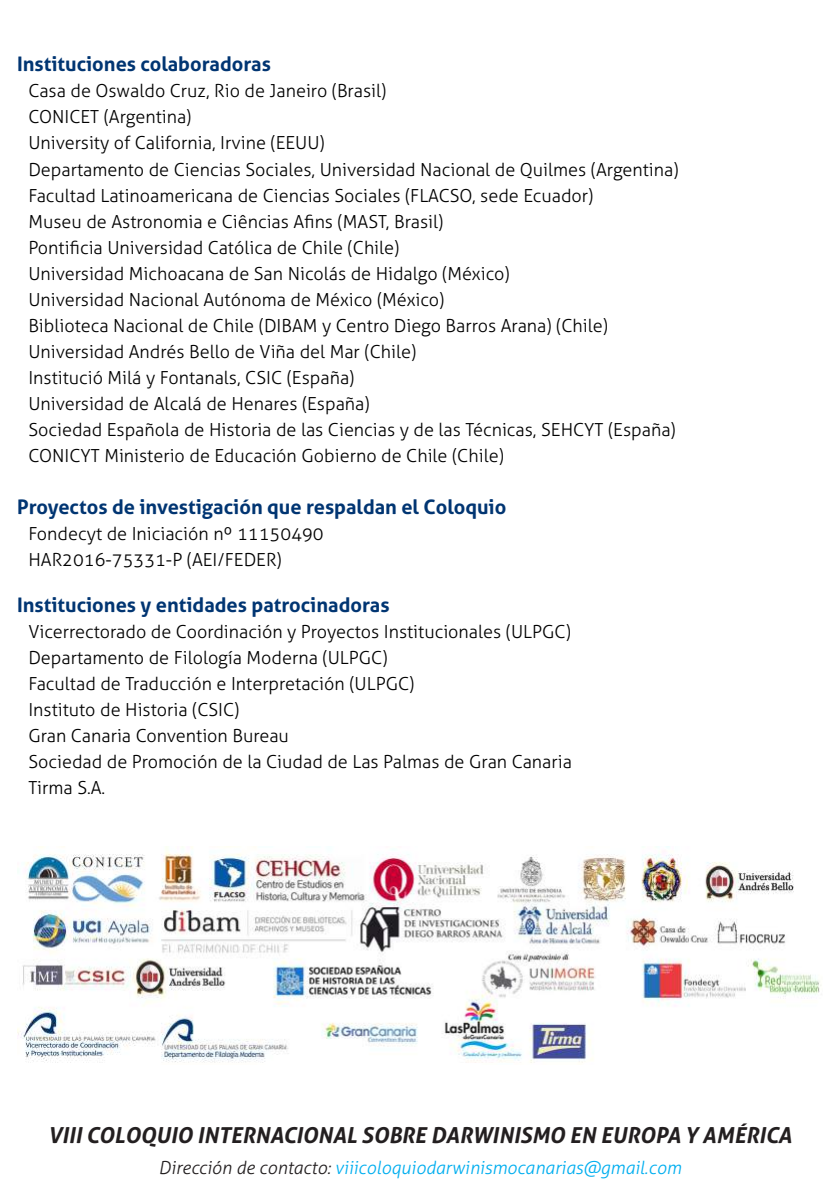
<style>
.page{position:relative;width:840px;height:1191px;background:#fff}
.page>*{position:absolute;margin:0;border:0;box-sizing:border-box;transform-origin:0 0}
.t1{font:italic 700 22px "Aller";color:#231f20}
.t2{font:700 20px "Aller";color:#013572}
.t3{font:300 18px/26px "Aller";color:#000}
.t4{font:italic 300 18px "Aller";color:#00aeef}
.s1{color:#231f20}
</style>
<div class="page">
<img style="left:17px;top:846px;width:804px;height:217px">
<p class="t2" style="left:17px;top:52px;width:255px">Instituciones colaboradoras</p>
<p class="t3" style="left:28px;top:78px;width:651px">Casa de Oswaldo Cruz, Rio de Janeiro (Brasil)<br>CONICET (Argentina)<br>University of California, Irvine (EEUU)<br>Departamento de Ciencias Sociales, Universidad Nacional de Quilmes (Argentina)<br>Facultad Latinoamericana de Ciencias Sociales (FLACSO, sede Ecuador)<br>Museu de Astronomia e Ciências Afins (MAST, Brasil)<br>Pontificia Universidad Católica de Chile (Chile)<br>Universidad Michoacana de San Nicolás de Hidalgo (México)<br>Universidad Nacional Autónoma de México (México)<br>Biblioteca Nacional de Chile (DIBAM y Centro Diego Barros Arana) (Chile)<br>Universidad Andrés Bello de Viña del Mar (Chile)<br>Institució Milá y Fontanals, CSIC (España)<br>Universidad de Alcalá de Henares (España)<br>Sociedad Española de Historia de las Ciencias y de las Técnicas, SEHCYT (España)<br>CONICYT Ministerio de Educación Gobierno de Chile (Chile)</p>
<p class="t2" style="left:17px;top:494px;width:490px">Proyectos de investigación que respaldan el Coloquio</p>
<p class="t3" style="left:28px;top:520px;width:296px">Fondecyt de Iniciación nº 11150490<br>HAR2016-75331-P (AEI/FEDER)</p>
<p class="t2" style="left:17px;top:592px;width:374px">Instituciones y entidades patrocinadoras</p>
<p class="t3" style="left:28px;top:618px;width:544px">Vicerrectorado de Coordinación y Proyectos Institucionales (ULPGC)<br>Departamento de Filología Moderna (ULPGC)<br>Facultad de Traducción e Interpretación (ULPGC)<br>Instituto de Historia (CSIC)<br>Gran Canaria Convention Bureau<br>Sociedad de Promoción de la Ciudad de Las Palmas de Gran Canaria Tirma S.A.</p>
<p class="t1" style="left:48px;top:1121px;width:744px">VIII COLOQUIO INTERNACIONAL SOBRE DARWINISMO EN EUROPA Y AMÉRICA</p>
<p class="t4" style="left:158px;top:1156px;width:524px"><span class="s1">Dirección de contacto:</span> viiicoloquiodarwinismocanarias@gmail.com</p>
</div>
